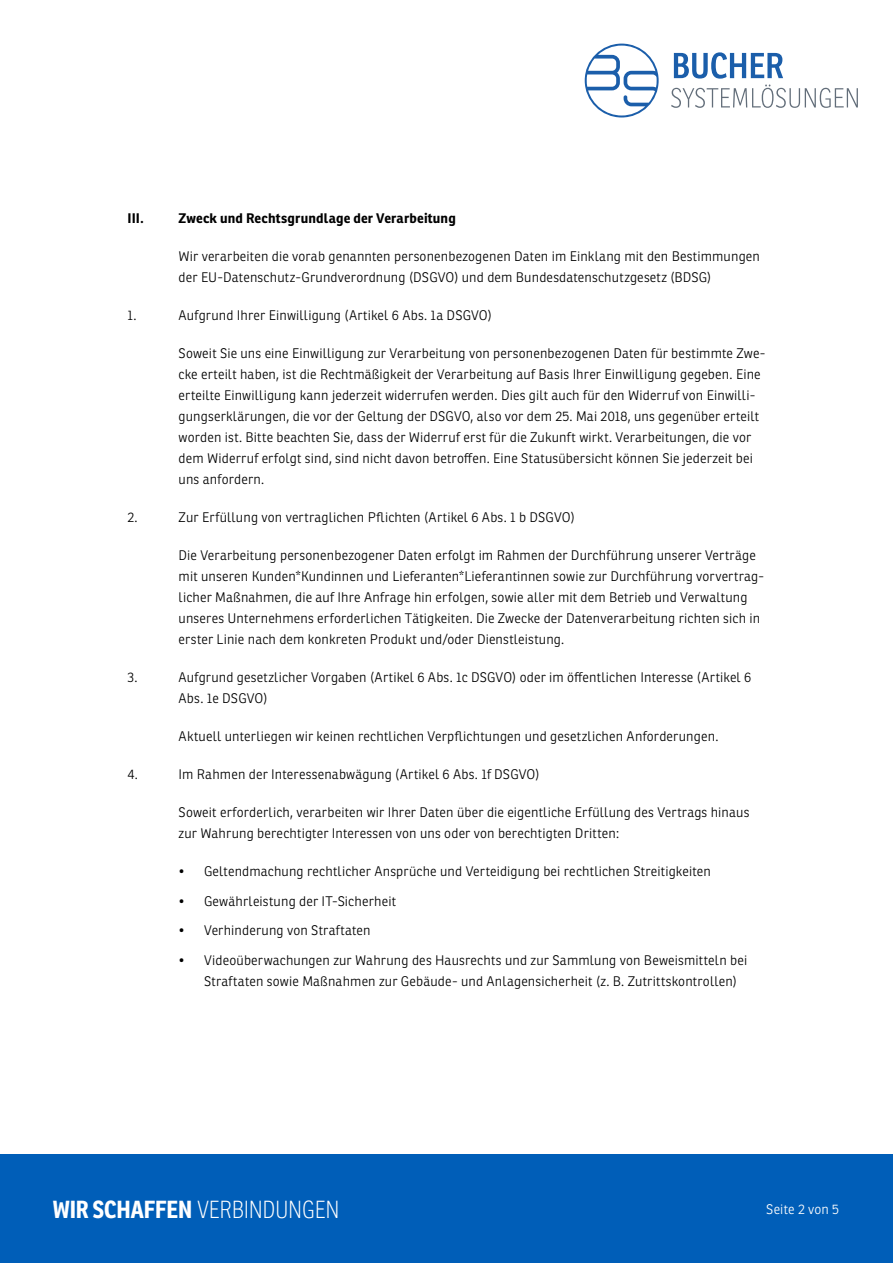
<style>
.page{position:relative;width:893px;height:1263px;background:#fff}
.page>*{position:absolute;margin:0;border:0;box-sizing:border-box;transform-origin:0 0}
.t1{font:100 24px "Ronnia Cond";letter-spacing:-.01em;color:#fff}
.t2{font:300 13.5px/21px "Ronnia";letter-spacing:.01em;color:#000}
.t3{font:700 13.5px "Ronnia";letter-spacing:.01em;color:#000}
.t4{font:300 13.5px "Ronnia";letter-spacing:.01em;color:#fff}
.s1{font-weight:700}
</style>
<div class="page">
<div style="left:0;top:1155px;width:893px;height:108px;background:#005eb8"></div>
<svg style="left:674px;top:52px;width:109px;height:27px"></svg>
<svg style="left:671px;top:85px;width:187px;height:23px"></svg>
<svg style="left:585px;top:44px;width:74px;height:73px"></svg>
<p class="t3" style="left:128px;top:209px;width:18px">III.</p>
<p class="t3" style="left:179px;top:209px;width:279px">Zweck und Rechtsgrundlage der Verarbeitung</p>
<p class="t2" style="left:179px;top:245px;width:583px">Wir verarbeiten die vorab genannten personenbezogenen Daten im Einklang mit den Bestimmungen der EU-Datenschutz-Grundverordnung (DSGVO) und dem Bundesdatenschutzgesetz (BDSG)</p>
<p class="t2" style="left:128px;top:304px;width:11px">1.</p>
<p class="t2" style="left:179px;top:304px;width:315px">Aufgrund Ihrer Einwilligung (Artikel 6 Abs. 1a DSGVO)</p>
<p class="t2" style="left:179px;top:342px;width:588px">Soweit Sie uns eine Einwilligung zur Verarbeitung von personenbezogenen Daten für bestimmte Zwe&shy;cke erteilt haben, ist die Rechtmäßigkeit der Verarbeitung auf Basis Ihrer Einwilligung gegeben. Eine erteilte Einwilligung kann jederzeit widerrufen werden. Dies gilt auch für den Widerruf von Einwilli&shy;gungserklärungen, die vor der Geltung der DSGVO, also vor dem 25. Mai 2018, uns gegenüber erteilt worden ist. Bitte beachten Sie, dass der Widerruf erst für die Zukunft wirkt. Verarbeitungen, die vor dem Widerruf erfolgt sind, sind nicht davon betroffen. Eine Statusübersicht können Sie jederzeit bei uns anfordern.</p>
<p class="t2" style="left:128px;top:506px;width:12px">2.</p>
<p class="t2" style="left:179px;top:506px;width:398px">Zur Erfüllung von vertraglichen Pflichten (Artikel 6 Abs. 1 b DSGVO)</p>
<p class="t2" style="left:179px;top:544px;width:587px">Die Verarbeitung personenbezogener Daten erfolgt im Rahmen der Durchführung unserer Verträge mit unseren Kunden*Kundinnen und Lieferanten*Lieferantinnen sowie zur Durchführung vorvertrag&shy;licher Maßnahmen, die auf Ihre Anfrage hin erfolgen, sowie aller mit dem Betrieb und Verwaltung unseres Unternehmens erforderlichen Tätigkeiten. Die Zwecke der Datenverarbeitung richten sich in erster Linie nach dem konkreten Produkt und/oder Dienstleistung.</p>
<p class="t2" style="left:128px;top:667px;width:11px">3.</p>
<p class="t2" style="left:179px;top:667px;width:574px">Aufgrund gesetzlicher Vorgaben (Artikel 6 Abs. 1c DSGVO) oder im öffentlichen Interesse (Artikel 6<br>Abs. 1e DSGVO)</p>
<p class="t2" style="left:179px;top:726px;width:541px">Aktuell unterliegen wir keinen rechtlichen Verpflichtungen und gesetzlichen Anforderungen.</p>
<p class="t2" style="left:128px;top:764px;width:12px">4.</p>
<p class="t2" style="left:179px;top:764px;width:362px">Im Rahmen der Interessenabwägung (Artikel 6 Abs. 1f DSGVO)</p>
<p class="t2" style="left:179px;top:802px;width:572px">Soweit erforderlich, verarbeiten wir Ihrer Daten über die eigentliche Erfüllung des Vertrags hinaus zur Wahrung berechtigter Interessen von uns oder von berechtigten Dritten:</p>
<p class="t2" style="left:179px;top:861px;width:534px">• Geltendmachung rechtlicher Ansprüche und Verteidigung bei rechtlichen Streitigkeiten</p>
<p class="t2" style="left:179px;top:890px;width:219px">• Gewährleistung der IT-Sicherheit</p>
<p class="t2" style="left:179px;top:920px;width:194px">• Verhinderung von Straftaten</p>
<p class="t2" style="left:204px;top:949px;width:545px;text-indent:-26px">• Videoüberwachungen zur Wahrung des Hausrechts und zur Sammlung von Beweismitteln bei<br>Straftaten sowie Maßnahmen zur Gebäude- und Anlagensicherheit (z. B. Zutrittskontrollen)</p>
<h1 class="t1" style="left:53px;top:1196px;width:288px"><span class="s1">WIR SCHAFFEN</span> VERBINDUNGEN</h1>
<p class="t4" style="left:766px;top:1201px;width:74px">Seite 2 von 5</p>
</div>
